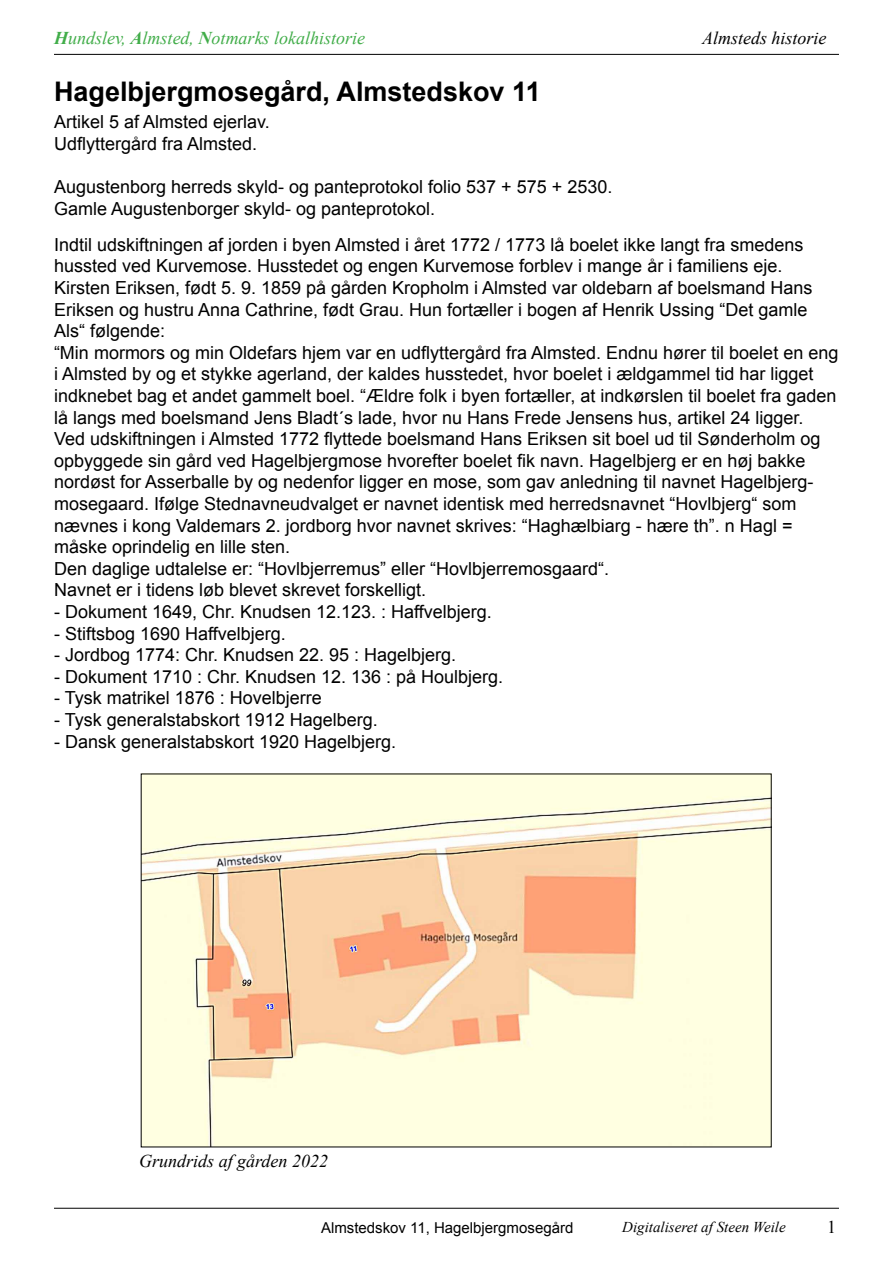
<style>
.page{position:relative;width:893px;height:1263px;background:#fff}
.page>*{position:absolute;margin:0;border:0;box-sizing:border-box;transform-origin:0 0}
.t1{font:700 27px "Arial";color:#000}
.t2{font:18px/21.6px "Arial";color:#000}
.t3{font:italic 18px "Times New Roman";color:#41ad49}
.t4{font:italic 18px "Times New Roman";color:#000}
.t5{font:18px "Times New Roman";color:#000}
.t6{font:15px "Arial";color:#000}
.t7{font:italic 15px "Times New Roman";color:#000}
.s1{font-weight:700}
</style>
<div class="page">
<hr style="left:54px;top:1208px;width:785px;height:1px;background:#000">
<hr style="left:54px;top:54px;width:785px;height:1px;background:#000">
<img style="left:143px;top:776px;width:626px;height:369px">
<p class="t3" style="left:54px;top:25px;width:313px"><span class="s1">H</span>undslev, <span class="s1">A</span>lmsted, <span class="s1">N</span>otmarks lokalhistorie</p>
<p class="t4" style="left:702px;top:25px;width:126px">Almsteds historie</p>
<h1 class="t1" style="left:54px;top:74px;width:488px">Hagelbjergmosegård, Almstedskov 11</h1>
<p class="t2" style="left:54px;top:111px;width:217px">Artikel 5 af Almsted ejerlav.<br>Udflyttergård fra Almsted.</p>
<p class="t2" style="left:54px;top:176px;width:560px">Augustenborg herreds skyld- og panteprotokol folio 537 + 575 + 2530.<br>Gamle Augustenborger skyld- og panteprotokol.</p>
<p class="t2" style="left:54px;top:234px;width:786px">Indtil udskiftningen af jorden i byen Almsted i året 1772 / 1773 lå boelet ikke langt fra smedens hussted ved Kurvemose. Husstedet og engen Kurvemose forblev i mange år i familiens eje.<br>Kirsten Eriksen, født 5. 9. 1859 på gården Kropholm i Almsted var oldebarn af boelsmand Hans Eriksen og hustru Anna Cathrine, født Grau. Hun fortæller i bogen af Henrik Ussing “Det gamle Als“ følgende:<br>“Min mormors og min Oldefars hjem var en udflyttergård fra Almsted. Endnu hører til boelet en eng i Almsted by og et stykke agerland, der kaldes husstedet, hvor boelet i ældgammel tid har ligget indknebet bag et andet gammelt boel. “Ældre folk i byen fortæller, at indkørslen til boelet fra gaden lå langs med boelsmand Jens Bladt´s lade, hvor nu Hans Frede Jensens hus, artikel 24 ligger.<br>Ved udskiftningen i Almsted 1772 flyttede boelsmand Hans Eriksen sit boel ud til Sønderholm og opbyggede sin gård ved Hagelbjergmose hvorefter boelet fik navn. Hagelbjerg er en høj bakke nordøst for Asserballe by og nedenfor ligger en mose, som gav anledning til navnet Hagelbjerg&shy;mosegaard. Ifølge Stednavneudvalget er navnet identisk med herredsnavnet “Hovlbjerg“ som nævnes i kong Valdemars 2. jordborg hvor navnet skrives: “Haghælbiarg - hære th”. n Hagl = måske oprindelig en lille sten.<br>Den daglige udtalelse er: “Hovlbjerremus” eller “Hovlbjerremosgaard“.<br>Navnet er i tidens løb blevet skrevet forskelligt.</p>
<p class="t2" style="left:54px;top:601px;width:439px">- Dokument 1649, Chr. Knudsen 12.123. : Haffvelbjerg.</p>
<p class="t2" style="left:54px;top:623px;width:233px">- Stiftsbog 1690 Haffvelbjerg.</p>
<p class="t2" style="left:54px;top:644px;width:404px">- Jordbog 1774: Chr. Knudsen 22. 95 : Hagelbjerg.</p>
<p class="t2" style="left:54px;top:666px;width:451px">- Dokument 1710 : Chr. Knudsen 12. 136 : på Houlbjerg.</p>
<p class="t2" style="left:54px;top:687px;width:269px">- Tysk matrikel 1876 : Hovelbjerre</p>
<p class="t2" style="left:54px;top:709px;width:325px">- Tysk generalstabskort 1912 Hagelberg.</p>
<p class="t2" style="left:54px;top:731px;width:344px">- Dansk generalstabskort 1920 Hagelbjerg.</p>
<p class="t4" style="left:139px;top:1148px;width:190px">Grundrids af gården 2022</p>
<p class="t6" style="left:321px;top:1218px;width:254px">Almstedskov 11, Hagelbjergmosegård</p>
<p class="t7" style="left:622px;top:1216px;width:165px">Digitaliseret af Steen Weile</p>
<p class="t5" style="left:827px;top:1215px;width:10px">1</p>
</div>
